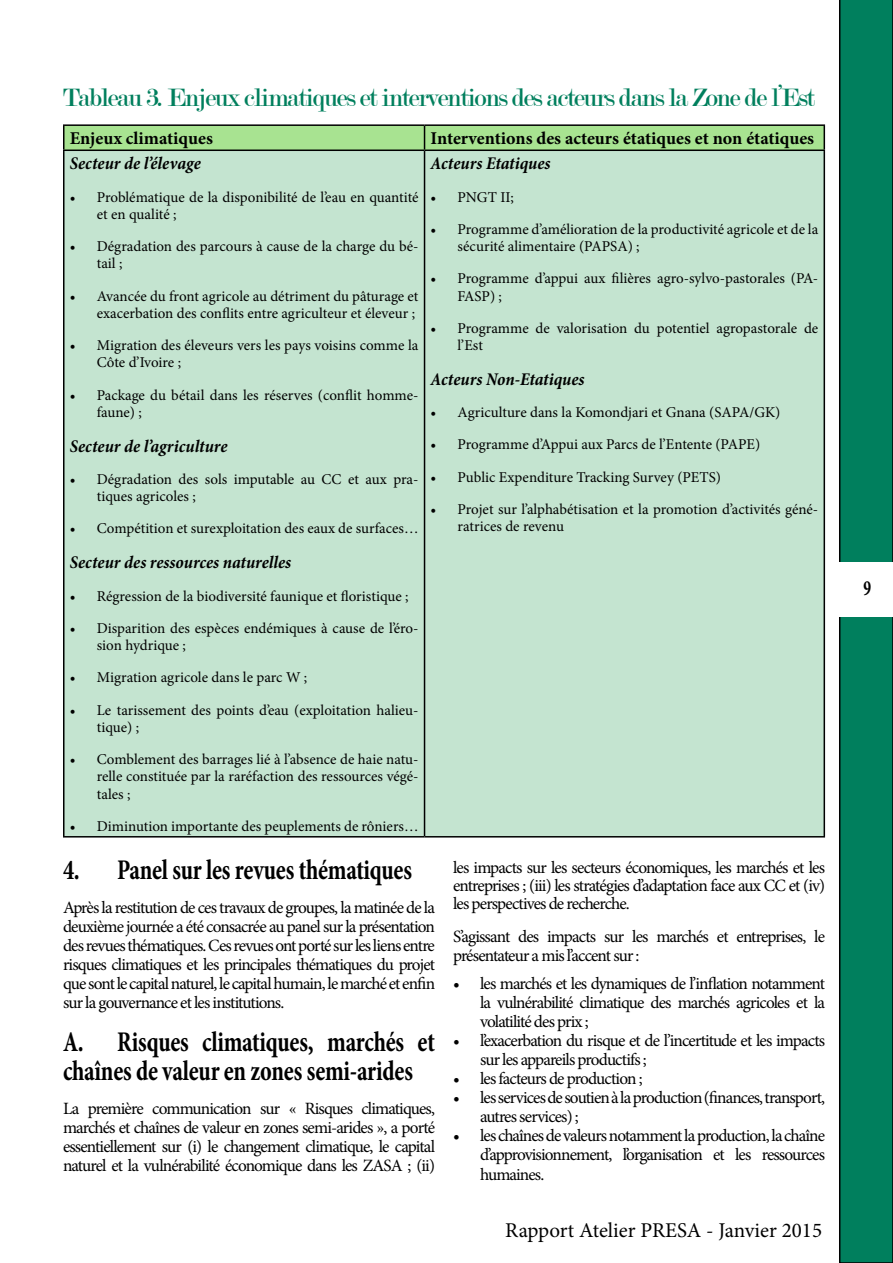
<style>
.page{position:relative;width:893px;height:1263px;background:#fff}
.page>*{position:absolute;margin:0;border:0;box-sizing:border-box;transform-origin:0 0}
.t1{font:700 condensed 28.8px/28.8px "Minion Pro";letter-spacing:-.01em;color:#000;scale:.83 1}
.t2{font:27px "Modern";letter-spacing:-.05em;color:#007f5d}
.t3{font:700 condensed 21.6px "Minion Pro";color:#000;scale:.76 1}
.t4{font:21px "Minion Pro";color:#000}
.t5{font:italic 700 condensed 18px "Minion Pro";color:#000}
.t6{font:700 18px "Minion Pro";color:#000}
.t7{font:17.25px/19px "Minion Pro";letter-spacing:-.05em;color:#000;text-align:justify}
.t8{font:15px/17.2px "Minion Pro";color:#000}
</style>
<div class="page">
<div style="left:839px;top:0;width:54px;height:1263px;background:#007f5d"></div>
<div style="left:839px;top:562px;width:54px;height:54px;background:#fff"></div>
<div style="left:64px;top:151px;width:760px;height:685px;background:#c4e4d0"></div>
<hr style="left:63px;top:124px;width:361px;height:2px;background:#000">
<hr style="left:424px;top:124px;width:401px;height:2px;background:#000">
<svg style="left:63px;top:125px;width:762px;height:25px;background:#9dd488"></svg>
<hr style="left:63px;top:150px;width:361px;height:1px;background:#000">
<hr style="left:63px;top:151px;width:1px;height:685px;background:#000">
<hr style="left:424px;top:150px;width:401px;height:1px;background:#000">
<hr style="left:424px;top:151px;width:1px;height:685px;background:#000">
<hr style="left:824px;top:151px;width:1px;height:685px;background:#000">
<hr style="left:63px;top:836px;width:361px;height:1px;background:#000">
<hr style="left:424px;top:836px;width:401px;height:1px;background:#000">
<h2 class="t2" style="left:63px;top:84px;width:753px">Tableau 3. Enjeux climatiques et interventions des acteurs dans la Zone de l’Est</h2>
<p class="t6" style="left:70px;top:126px;width:145px">Enjeux climatiques</p>
<p class="t6" style="left:431px;top:126px;width:385px">Interventions des acteurs étatiques et non étatiques</p>
<p class="t5" style="left:70px;top:151px;width:133px">Secteur de l’élevage</p>
<p class="t8" style="left:97px;top:188px;width:323px;text-indent:-27px">• Problématique de la disponibilité de l’eau en quantité et en qualité ;</p>
<p class="t8" style="left:97px;top:238px;width:323px;text-indent:-27px">• Dégradation des parcours à cause de la charge du bé&shy;tail ;</p>
<p class="t8" style="left:70px;top:287px;width:350px;text-align:right">• Avancée du front agricole au détriment du pâturage et exacerbation des conflits entre agriculteur et éleveur ;</p>
<p class="t8" style="left:97px;top:337px;width:323px;text-indent:-27px">• Migration des éleveurs vers les pays voisins comme la<br>Côte d’Ivoire ;</p>
<p class="t8" style="left:97px;top:386px;width:323px;text-indent:-27px">• Package du bétail dans les réserves (conflit homme&shy;faune) ;</p>
<p class="t5" style="left:70px;top:433px;width:159px">Secteur de l’agriculture</p>
<p class="t8" style="left:97px;top:471px;width:323px;text-indent:-27px">• Dégradation des sols imputable au CC et aux pra&shy;tiques agricoles ;</p>
<p class="t8" style="left:70px;top:520px;width:350px">• Compétition et surexploitation des eaux de surfaces…</p>
<p class="t5" style="left:70px;top:550px;width:223px">Secteur des ressources naturelles</p>
<p class="t8" style="left:70px;top:587px;width:340px">• Régression de la biodiversité faunique et floristique ;</p>
<p class="t8" style="left:97px;top:619px;width:323px;text-indent:-27px">• Disparition des espèces endémiques à cause de l’éro&shy;sion hydrique ;</p>
<p class="t8" style="left:70px;top:669px;width:239px">• Migration agricole dans le parc W ;</p>
<p class="t8" style="left:97px;top:701px;width:323px;text-indent:-27px">• Le tarissement des points d’eau (exploitation halieu&shy;tique) ;</p>
<p class="t8" style="left:97px;top:751px;width:323px;text-align:justify;text-indent:-27px">• Comblement des barrages lié à l’absence de haie natu&shy;relle constituée par la raréfaction des ressources végé&shy;tales ;</p>
<p class="t8" style="left:70px;top:817px;width:350px">• Diminution importante des peuplements de rôniers…</p>
<p class="t5" style="left:430px;top:151px;width:122px">Acteurs Etatiques</p>
<p class="t8" style="left:430px;top:188px;width:85px">• PNGT II;</p>
<p class="t8" style="left:458px;top:220px;width:362px;text-indent:-27px">• Programme d’amélioration de la productivité agricole et de la sécurité alimentaire (PAPSA) ;</p>
<p class="t8" style="left:458px;top:270px;width:362px;text-indent:-27px">• Programme d’appui aux filières agro-sylvo-pastorales (PA-<br>FASP) ;</p>
<p class="t8" style="left:458px;top:319px;width:362px;text-indent:-27px">• Programme de valorisation du potentiel agropastorale de l’Est</p>
<p class="t5" style="left:430px;top:367px;width:156px">Acteurs Non-Etatiques</p>
<p class="t8" style="left:430px;top:404px;width:351px">• Agriculture dans la Komondjari et Gnana (SAPA/GK)</p>
<p class="t8" style="left:430px;top:436px;width:331px">• Programme d’Appui aux Parcs de l’Entente (PAPE)</p>
<p class="t8" style="left:430px;top:468px;width:292px">• Public Expenditure Tracking Survey (PETS)</p>
<p class="t8" style="left:458px;top:501px;width:362px;text-indent:-27px">• Projet sur l’alphabétisation et la promotion d’activités géné&shy;ratrices de revenu</p>
<h1 class="t1" style="left:63px;top:855px;width:422px">4. Panel sur les revues thématiques</h1>
<p class="t7" style="left:63px;top:898px;width:374px">Après la restitution de ces travaux de groupes, la matinée de la deuxième journée a été consacrée au panel sur la présentation des revues thématiques. Ces revues ont porté sur les liens entre risques climatiques et les principales thématiques du projet que sont le capital naturel, le capital humain, le marché et enfin sur la gouvernance et les institutions.</p>
<h1 class="t1" style="left:63px;top:1028px;width:450px">A. Risques climatiques, marchés et chaînes de valeur en zones semi-arides</h1>
<p class="t7" style="left:63px;top:1099px;width:373px">La première communication sur « Risques climatiques, marchés et chaînes de valeur en zones semi-arides », a porté essentiellement sur (i) le changement climatique, le capital naturel et la vulnérabilité économique dans les ZASA ; (ii)</p>
<p class="t7" style="left:453px;top:858px;width:374px;line-height:18px">les impacts sur les secteurs économiques, les marchés et les entreprises ; (iii) les stratégies d’adaptation face aux CC et (iv) les perspectives de recherche.</p>
<p class="t7" style="left:453px;top:927px;width:374px">S’agissant des impacts sur les marchés et entreprises, le présentateur a mis l’accent sur :</p>
<p class="t7" style="left:480px;top:974px;width:347px;text-indent:-27px">• les marchés et les dynamiques de l’inflation notamment la vulnérabilité climatique des marchés agricoles et la volatilité des prix ;</p>
<p class="t7" style="left:480px;top:1031px;width:347px;text-indent:-27px">• l’exacerbation du risque et de l’incertitude et les impacts sur les appareils productifs ;</p>
<p class="t7" style="left:453px;top:1069px;width:191px">• les facteurs de production ;</p>
<p class="t7" style="left:480px;top:1088px;width:347px;text-indent:-27px">• les services de soutien à la production (finances, transport, autres services) ;</p>
<p class="t7" style="left:453px;top:1126px;width:373px;text-align:right">• les chaînes de valeurs notamment la production, la chaîne d’approvisionnement, l’organisation et les ressources</p>
<p class="t7" style="left:480px;top:1165px;width:66px">humaines.</p>
<h3 class="t4" style="left:505px;top:1216px;width:318px">Rapport Atelier PRESA - Janvier 2015</h3>
<h3 class="t3" style="left:864px;top:574px;width:12px">9</h3>
</div>
